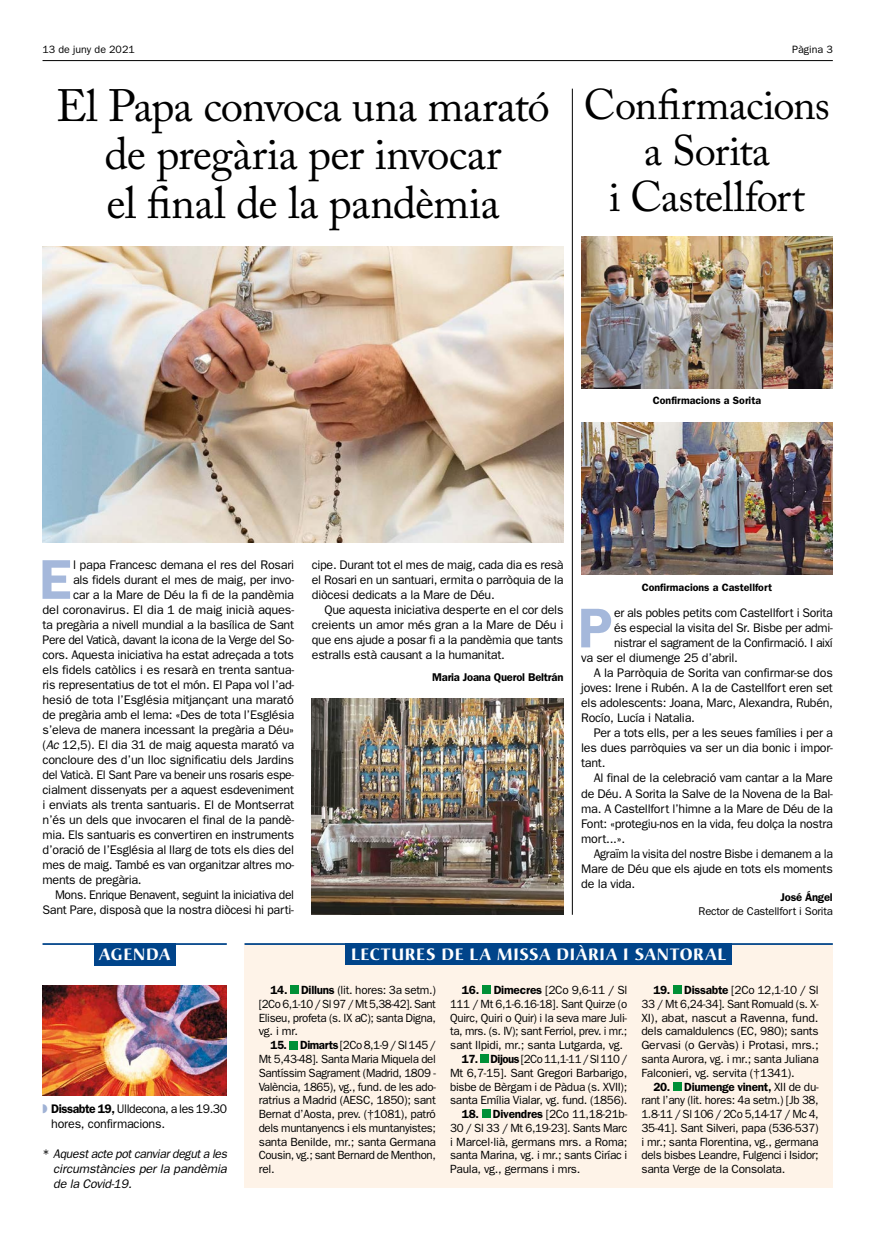
<style>
.page{position:relative;width:886px;height:1241px;background:#fff}
.page>*{position:absolute;margin:0;border:0;box-sizing:border-box;transform-origin:0 0}
.t1{font:600 56.25px "Franklin Gothic";color:#a5b8db}
.t2{font:45px/48.8px "Adobe Caslon Pro";letter-spacing:-.02em;color:#000;text-align:center}
.t3{font:42.5px/46.2px "Adobe Caslon Pro";letter-spacing:-.02em;color:#000;text-align:center}
.t4{font:700 16.25px "Christiana";letter-spacing:.045em;color:#fff}
.t5{font:12.5px/15px "Franklin Gothic";letter-spacing:-.02em;color:#000;text-align:justify}
.t6{font:italic 12.5px/15px "Franklin Gothic";letter-spacing:-.015em;color:#000;text-align:justify}
.t7{font:11.88px/13.8px "Franklin Gothic";letter-spacing:-.02em;color:#000;text-align:justify}
.t8{font:11.88px/13.8px "Franklin Gothic";letter-spacing:-.02em;color:#000;text-align:justify;scale:.96 1}
.t9{font:600 11.25px "Franklin Gothic";letter-spacing:-.02em;color:#000}
.t10{font:11.25px "Franklin Gothic";letter-spacing:-.02em;color:#000}
.t11{font:600 10.62px "Franklin Gothic";color:#000}
.t12{font:10.62px "Franklin Gothic";color:#000}
.s1{font-style:italic}
.s2{color:#a0b2d5}
.s3{font-weight:600}
.s4{font-style:normal}
</style>
<div class="page">
<img style="left:43px;top:246px;width:520px;height:296px">
<hr style="left:43px;top:60px;width:790px;height:1px;background:#000">
<hr style="left:572px;top:89px;width:1px;height:825px;background:#000">
<div style="left:244px;top:943px;width:589px;height:244px;background:#fef3e8"></div>
<div style="left:94px;top:943px;width:81px;height:22px;background:#00448a"></div>
<hr style="left:43px;top:943px;width:184px;height:1px;background:#00448a">
<div style="left:290px;top:985px;width:9px;height:9px;background:#009037"></div>
<div style="left:289px;top:1040px;width:9px;height:9px;background:#009037"></div>
<div style="left:482px;top:985px;width:9px;height:9px;background:#009037"></div>
<div style="left:480px;top:1054px;width:8px;height:8px;background:#009037"></div>
<div style="left:482px;top:1109px;width:8px;height:8px;background:#009037"></div>
<div style="left:673px;top:985px;width:9px;height:9px;background:#009037"></div>
<div style="left:673px;top:1081px;width:8px;height:9px;background:#009037"></div>
<div style="left:345px;top:943px;width:387px;height:21px;background:#00448a"></div>
<hr style="left:244px;top:943px;width:589px;height:1px;background:#00448a">
<img style="left:581px;top:422px;width:252px;height:152px">
<img style="left:581px;top:236px;width:252px;height:152px">
<img style="left:312px;top:698px;width:251px;height:216px">
<img style="left:43px;top:985px;width:184px;height:110px">
<p class="t12" style="left:43px;top:44px;width:94px">13 de juny de 2021</p>
<p class="t12" style="left:792px;top:44px;width:42px">Pàgina 3</p>
<h3 class="t3" style="left:584px;top:81px;width:248px">Confirmacions a Sorita<br>i Castellfort</h3>
<h2 class="t2" style="left:56px;top:81px;width:495px">El Papa convoca una marató de pregària per invocar<br>el final de la pandèmia</h2>
<p class="t11" style="left:653px;top:394px;width:110px">Confirmacions a Sorita</p>
<h1 class="t1" style="left:39px;top:546px;width:34px">E</h1>
<p class="t5" style="left:73px;top:556px;width:223px">l papa Francesc demana el res del Rosari</p>
<p class="t5" style="left:73px;top:571px;width:223px">als fidels durant el mes de maig, per invo-</p>
<p class="t5" style="left:73px;top:586px;width:222px">car a la Mare de Déu la fi de la pandèmia</p>
<p class="t5" style="left:43px;top:601px;width:253px">del coronavirus. El dia 1 de maig inicià aques-</p>
<p class="t5" style="left:43px;top:616px;width:253px">ta pregària a nivell mundial a la basílica de Sant</p>
<p class="t5" style="left:43px;top:631px;width:253px">Pere del Vaticà, davant la icona de la Verge del So-</p>
<p class="t5" style="left:43px;top:646px;width:253px">cors. Aquesta iniciativa ha estat adreçada a tots</p>
<p class="t5" style="left:43px;top:661px;width:253px">els fidels catòlics i es resarà en trenta santua-</p>
<p class="t5" style="left:43px;top:676px;width:253px">ris representatius de tot el món. El Papa vol l’ad-</p>
<p class="t5" style="left:43px;top:691px;width:253px">hesió de tota l’Església mitjançant una marató</p>
<p class="t5" style="left:43px;top:706px;width:253px">de pregària amb el lema: «Des de tota l’Església</p>
<p class="t5" style="left:43px;top:721px;width:253px">s’eleva de manera incessant la pregària a Déu»</p>
<p class="t5" style="left:43px;top:736px;width:253px">(<span class="s1">Ac</span> 12,5). El dia 31 de maig aquesta marató va</p>
<p class="t5" style="left:43px;top:751px;width:253px">concloure des d’un lloc significatiu dels Jardins</p>
<p class="t5" style="left:43px;top:766px;width:253px">del Vaticà. El Sant Pare va beneir uns rosaris espe-</p>
<p class="t5" style="left:43px;top:781px;width:253px">cialment dissenyats per a aquest esdeveniment</p>
<p class="t5" style="left:43px;top:796px;width:253px">i enviats als trenta santuaris. El de Montserrat</p>
<p class="t5" style="left:43px;top:811px;width:253px">n’és un dels que invocaren el final de la pandè-</p>
<p class="t5" style="left:43px;top:826px;width:253px">mia. Els santuaris es convertiren en instruments</p>
<p class="t5" style="left:43px;top:841px;width:253px">d’oració de l’Església al llarg de tots els dies del</p>
<p class="t5" style="left:43px;top:856px;width:253px">mes de maig. També es van organitzar altres mo-</p>
<p class="t5" style="left:43px;top:871px;width:101px">ments de pregària.</p>
<p class="t5" style="left:55px;top:886px;width:241px">Mons. Enrique Benavent, seguint la iniciativa del</p>
<p class="t5" style="left:43px;top:901px;width:253px">Sant Pare, disposà que la nostra diòcesi hi parti-</p>
<h3 class="t4" style="left:99px;top:944px;width:73px">AGENDA</h3>
<p class="t5" style="left:312px;top:556px;width:253px">cipe. Durant tot el mes de maig, cada dia es resà el Rosari en un santuari, ermita o parròquia de la diòcesi dedicats a la Mare de Déu.</p>
<p class="t5" style="left:312px;top:601px;width:253px;text-indent:12px">Que aquesta iniciativa desperte en el cor dels creients un amor més gran a la Mare de Déu i que ens ajude a posar fi a la pandèmia que tants estralls està causant a la humanitat.</p>
<p class="t9" style="left:432px;top:670px;width:133px">Maria Joana Querol Beltrán</p>
<p class="t11" style="left:642px;top:580px;width:132px">Confirmacions a Castellfort</p>
<h1 class="t1" style="left:578px;top:594px;width:36px">P</h1>
<p class="t5" style="left:614px;top:605px;width:220px">er als pobles petits com Castellfort i Sorita</p>
<p class="t5" style="left:614px;top:620px;width:220px">és especial la visita del Sr. Bisbe per admi-</p>
<p class="t5" style="left:614px;top:635px;width:220px">nistrar el sagrament de la Confirmació. I així</p>
<p class="t5" style="left:581px;top:650px;width:158px">va ser el diumenge 25 d’abril.</p>
<p class="t5" style="left:594px;top:665px;width:241px">A la Parròquia de Sorita van confirmar-se dos</p>
<p class="t5" style="left:581px;top:680px;width:253px">joves: Irene i Rubén. A la de Castellfort eren set</p>
<p class="t5" style="left:581px;top:695px;width:253px">els adolescents: Joana, Marc, Alexandra, Rubén,</p>
<p class="t5" style="left:581px;top:710px;width:115px">Rocío, Lucía i Natalia.</p>
<p class="t5" style="left:594px;top:725px;width:241px">Per a tots ells, per a les seues famílies i per a</p>
<p class="t5" style="left:581px;top:740px;width:253px">les dues parròquies va ser un dia bonic i impor-</p>
<p class="t5" style="left:581px;top:755px;width:26px">tant.</p>
<p class="t5" style="left:594px;top:770px;width:241px">Al final de la celebració vam cantar a la Mare</p>
<p class="t5" style="left:581px;top:785px;width:253px">de Déu. A Sorita la Salve de la Novena de la Bal-</p>
<p class="t5" style="left:581px;top:800px;width:253px">ma. A Castellfort l’himne a la Mare de Déu de la</p>
<p class="t5" style="left:581px;top:815px;width:253px">Font: «protegiu-nos en la vida, feu dolça la nostra</p>
<p class="t5" style="left:581px;top:830px;width:46px">mort...».</p>
<p class="t5" style="left:594px;top:845px;width:241px">Agraïm la visita del nostre Bisbe i demanem a la</p>
<p class="t5" style="left:581px;top:860px;width:253px">Mare de Déu que els ajude en tots els moments</p>
<p class="t5" style="left:581px;top:875px;width:56px">de la vida.</p>
<p class="t9" style="left:780px;top:890px;width:54px">José Ángel</p>
<p class="t10" style="left:698px;top:904px;width:136px">Rector de Castellfort i Sorita</p>
<h3 class="t4" style="left:351px;top:943px;width:377px">LECTURES DE LA MISSA DIÀRIA I SANTORAL</h3>
<p class="t5" style="left:51px;top:1100px;width:177px;text-indent:-9px"><span class="s2">◗</span> <span class="s3">Dissabte 19,</span> Ulldecona, a les 19.30 hores, confirmacions.</p>
<p class="t6" style="left:53px;top:1145px;width:175px;text-indent:-11px"><span class="s4">*</span> Aquest acte pot canviar degut a les circumstàncies per la pandèmia de la Covid-19.</p>
<p class="t7" style="left:259px;top:982px;width:179px;text-indent:12px"><span class="s3">14. Dilluns</span> (lit. hores: 3a setm.) [2Co 6,1-10 / Sl 97 / Mt 5,38-42]. Sant Eliseu, profeta (s. IX aC); santa Digna, vg. i mr.</p>
<p class="t7" style="left:259px;top:1037px;width:179px;text-indent:12px"><span class="s3">15. Dimarts</span> [2Co 8,1-9 / Sl 145 / Mt 5,43-48]. Santa Maria Miquela del Santíssim Sagrament (Madrid, 1809 - València, 1865), vg., fund. de les ado&shy;ratrius a Madrid (AESC, 1850); sant Bernat d’Aosta, prev. (†1081), patró dels muntanyencs i els muntanyistes; santa Benilde, mr.; santa Germana Cousin, vg.; sant Bernard de Menthon, rel.</p>
<p class="t7" style="left:450px;top:982px;width:179px;text-align:left;text-indent:12px"><span class="s3">16. Dimecres</span> [2Co 9,6-11 / Sl 111 / Mt 6,1-6.16-18]. Sant Quirze (o Quirc, Quiri o Quir) i la seva mare Juli-- ta, mrs. (s. IV); sant Ferriol, prev. i mr.; sant Ilpidi, mr.; santa Lutgarda, vg.</p>
<p class="t8" style="left:450px;top:1051px;width:186px;text-indent:12px"><span class="s3">17. Dijous</span> [2Co 11,1-11 / Sl 110 / Mt 6,7-15]. Sant Gregori Barbarigo, bisbe de Bèrgam i de Pàdua (s. XVII); santa Emília Vialar, vg. fund. (1856).</p>
<p class="t7" style="left:450px;top:1106px;width:179px;text-indent:12px"><span class="s3">18. Divendres</span> [2Co 11,18-21b-30 / Sl 33 / Mt 6,19-23]. Sants Marc i Marcel·lià, germans mrs. a Roma; santa Marina, vg. i mr.; sants Ciríac i Paula, vg., germans i mrs.</p>
<p class="t7" style="left:641px;top:982px;width:179px;text-indent:12px"><span class="s3">19. Dissabte</span> [2Co 12,1-10 / Sl 33 / Mt 6,24-34]. Sant Romuald (s. X-XI), abat, nascut a Ravenna, fund. dels camaldulencs (EC, 980); sants Gervasi (o Gervàs) i Protasi, mrs.; santa Aurora, vg. i mr.; santa Juliana Falconieri, vg. servita (†1341).</p>
<p class="t7" style="left:641px;top:1079px;width:179px;text-indent:12px"><span class="s3">20. Diumenge vinent,</span> XII de du&shy;rant l’any (lit. hores: 4a setm.) [Jb 38, 1.8-11 / Sl 106 / 2Co 5,14-17 / Mc 4, 35-41]. Sant Silveri, papa (536-537) i mr.; santa Florentina, vg., germana dels bisbes Leandre, Fulgenci i Isidor; santa Verge de la Consolata.</p>
</div>
